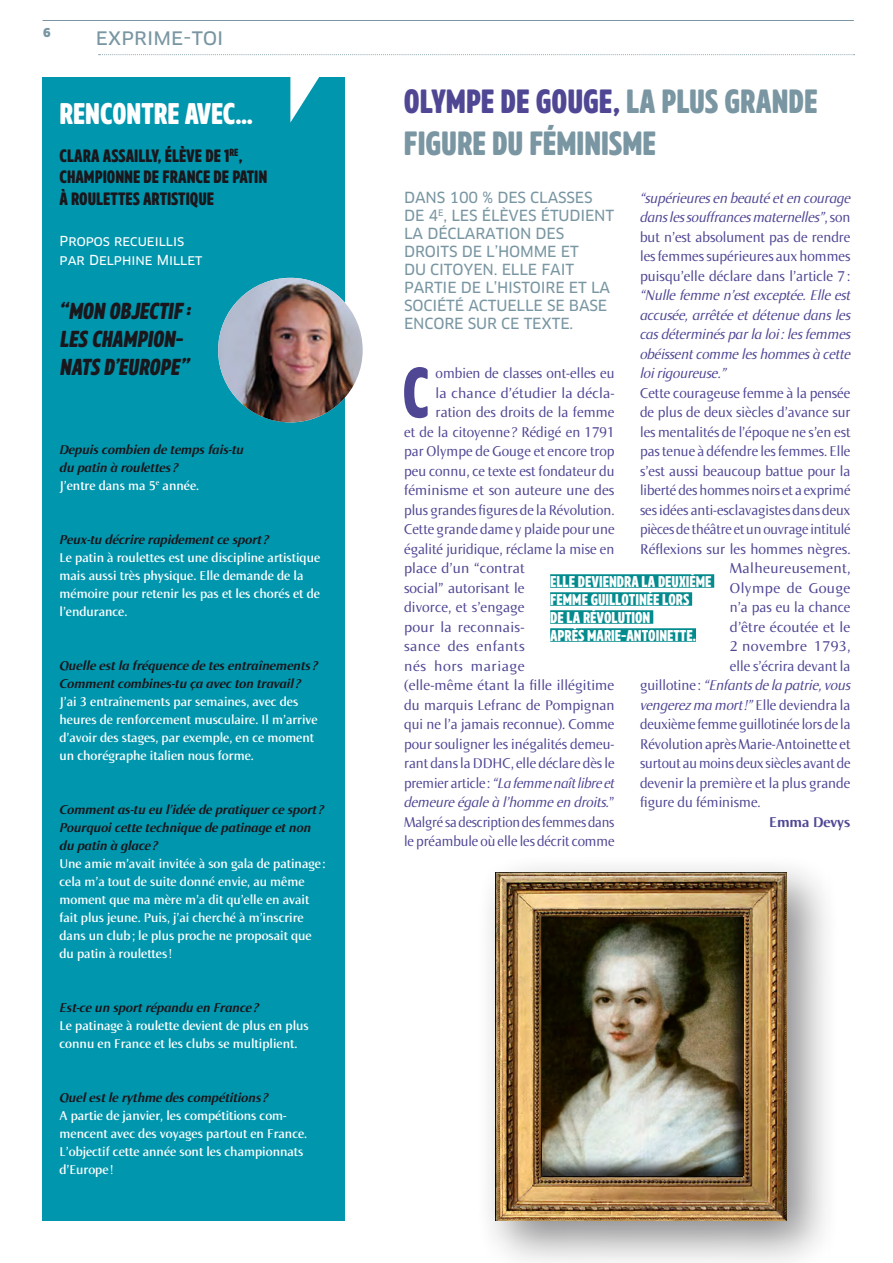
<style>
.page{position:relative;width:893px;height:1263px;background:#fff}
.page>*{position:absolute;margin:0;border:0;box-sizing:border-box;transform-origin:0 0}
.t1{font:70.95px "Timeout Sans";color:#4f4794;scale:.9 1}
.t2{font:33.75px/42px "Timeout Sans";color:#7996a2}
.t3{font:30px "Timeout Sans";color:#fff}
.t4{font:23.25px/27.9px "Timeout Sans";color:#1a171c}
.t5{font:21px "Clan News SC";color:#7996a2}
.t6{font:18px/21.6px "Timeout Sans";color:#1a171c}
.t7{font:15.75px/18px "Timeout Sans";color:#fff}
.t8{font:15px/19.5px "Norma";color:#4f4794;text-align:justify}
.t9{font:italic 15px/19.5px "Norma";color:#4f4794;text-align:justify}
.t10{font:15px/18px "Clan News SC";letter-spacing:-.01em;color:#7996a2}
.t11{font:15px "Norma";color:#4f4794;scale:1.05 1}
.t12{font:15px "Norma";letter-spacing:.02em;color:#4f4794;scale:1.05 1}
.t13{font:15px "Norma";letter-spacing:.025em;color:#4f4794;scale:1.05 1}
.t14{font:15px "Norma";color:#4f4794;scale:1.04 1}
.t15{font:15px "Norma";letter-spacing:.03em;color:#4f4794;scale:1.05 1}
.t16{font:15px "Norma";letter-spacing:.035em;color:#4f4794;scale:1.05 1}
.t17{font:700 15px "Norma";color:#4f4794}
.t18{font:600 13.5px/18px "Norma";color:#fff}
.t19{font:italic 700 13.5px/18px "Norma";color:#1a171c}
.t20{font:13.5px/19.5px "Clan News SC";color:#fff}
.t21{font:12px "Clan Black SC";color:#7996a2}
.s1{font-weight:600;font-style:normal;color:#fff}
.s2{color:#4f4794}
.s3{font-style:italic}
.s4{font-style:normal}
</style>
<div class="page">
<hr style="left:43px;top:20px;width:811px;height:1px;background:#7996a2">
<svg style="left:99px;top:54px;width:755px;height:1px"></svg>
<div style="left:43px;top:77px;width:302px;height:1143px;background:#0096ae"></div>
<svg style="left:290px;top:77px;width:30px;height:46px"></svg>
<img style="left:218px;top:278px;width:145px;height:144px;border-radius:72px">
<div style="left:474px;top:852px;width:367px;height:411px;background:#1a171c;opacity:.5"></div>
<img style="left:495px;top:873px;width:292px;height:347px">
<div style="left:530px;top:907px;width:225px;height:269px;background:#1a171c;opacity:.84"></div>
<div style="left:550px;top:574px;width:164px;height:14px;background:#048b8e"></div>
<div style="left:550px;top:592px;width:142px;height:14px;background:#048b8e"></div>
<div style="left:550px;top:610px;width:103px;height:14px;background:#048b8e"></div>
<div style="left:550px;top:628px;width:146px;height:14px;background:#048b8e"></div>
<p class="t21" style="left:43px;top:26px;width:9px">6</p>
<h3 class="t5" style="left:96px;top:26px;width:129px">exprime-toi</h3>
<h3 class="t3" style="left:60px;top:89px;width:195px">RENCONTRE AVEC…</h3>
<p class="t6" style="left:60px;top:143px;width:209px">CLARA ASSAILLY, ÉLÈVE DE 1<sup>RE</sup>,<br>CHAMPIONNE DE FRANCE DE PATIN<br>À ROULETTES ARTISTIQUE</p>
<p class="t20" style="left:60px;top:231px;width:144px">Propos recueillis par Delphine Millet</p>
<h3 class="t4" style="left:60px;top:295px;width:137px">“MON OBJECTIF:<br>LES CHAMPION-<br>NATS D’EUROPE”</h3>
<p class="t19" style="left:60px;top:440px;width:186px">Depuis combien de temps fais-tu du patin à roulettes?<br><span class="s1">J’entre dans ma 5</span><sup>e</sup> <span class="s1">année.</span></p>
<p class="t19" style="left:60px;top:530px;width:210px">Peux-tu décrire rapidement ce sport?</p>
<p class="t18" style="left:60px;top:548px;width:262px">Le patin à roulettes est une discipline artistique mais aussi très physique. Elle demande de la mémoire pour retenir les pas et les chorés et de l’endurance.</p>
<p class="t19" style="left:60px;top:656px;width:259px">Quelle est la fréquence de tes entraînements ?<br>Comment combines-tu ça avec ton travail?</p>
<p class="t18" style="left:60px;top:692px;width:260px">J’ai 3 entraînements par semaines, avec des heures de renforcement musculaire. Il m’arrive d’avoir des stages, par exemple, en ce moment un chorégraphe italien nous forme.</p>
<p class="t19" style="left:60px;top:800px;width:265px">Comment as-tu eu l’idée de pratiquer ce sport?<br>Pourquoi cette technique de patinage et non du patin à glace?</p>
<p class="t18" style="left:60px;top:854px;width:268px">Une amie m’avait invitée à son gala de patinage : cela m’a tout de suite donné envie, au même moment que ma mère m’a dit qu’elle en avait fait plus jeune. Puis, j’ai cherché à m’inscrire dans un club; le plus proche ne proposait que du patin à roulettes!</p>
<p class="t19" style="left:60px;top:998px;width:200px">Est-ce un sport répandu en France?</p>
<p class="t18" style="left:60px;top:1016px;width:251px">Le patinage à roulette devient de plus en plus connu en France et les clubs se multiplient.</p>
<p class="t19" style="left:60px;top:1088px;width:210px">Quel est le rythme des compétitions?</p>
<p class="t18" style="left:60px;top:1106px;width:249px">A partie de janvier, les compétitions com&shy;mencent avec des voyages partout en France.<br>L’objectif cette année sont les championnats d’Europe!</p>
<h2 class="t2" style="left:404px;top:77px;width:415px"><span class="s2">OLYMPE DE GOUGE,</span> LA PLUS GRANDE<br>FIGURE DU FÉMINISME</h2>
<p class="t10" style="left:404px;top:188px;width:212px">DANS 100 % DES CLASSES<br>DE 4<sup>E</sup>, LES ÉLÈVES ÉTUDIENT<br>LA DÉCLARATION DES<br>DROITS DE L’HOMME ET<br>DU CITOYEN. ELLE FAIT<br>PARTIE DE L’HISTOIRE ET LA<br>SOCIÉTÉ ACTUELLE SE BASE<br>ENCORE SUR CE TEXTE.</p>
<h1 class="t1" style="left:403px;top:335px;width:31px">C</h1>
<p class="t8" style="left:436px;top:364px;width:180px">ombien de classes ont-elles eu</p>
<p class="t8" style="left:640px;top:188px;width:212px"><span class="s3">“supérieures en beauté et en courage dans les souffrances maternelles”</span>, son but n’est absolument pas de rendre les femmes supérieures aux hommes puisqu’elle déclare dans l’article 7:</p>
<p class="t9" style="left:640px;top:286px;width:212px">“Nulle femme n’est exceptée. Elle est accusée, arrêtée et détenue dans les cas déterminés par la loi : les femmes obéissent comme les hommes à cette loi rigoureuse.”</p>
<p class="t8" style="left:640px;top:383px;width:212px">Cette courageuse femme à la pensée</p>
<p class="t8" style="left:640px;top:403px;width:212px">de plus de deux siècles d’avance sur</p>
<p class="t8" style="left:640px;top:422px;width:212px">les mentalités de l’époque ne s’en est</p>
<p class="t8" style="left:640px;top:442px;width:212px">pas tenue à défendre les femmes. Elle</p>
<p class="t8" style="left:640px;top:461px;width:212px">s’est aussi beaucoup battue pour la</p>
<p class="t8" style="left:640px;top:481px;width:212px">liberté des hommes noirs et a exprimé</p>
<p class="t8" style="left:640px;top:500px;width:212px">ses idées anti-esclavagistes dans deux</p>
<p class="t8" style="left:640px;top:520px;width:212px">pièces de théâtre et un ouvrage intitulé</p>
<p class="t8" style="left:640px;top:539px;width:212px">Réflexions sur les hommes nègres.</p>
<p class="t12" style="left:730px;top:560px;width:116px">Malheureusement,</p>
<p class="t13" style="left:730px;top:580px;width:116px">Olympe de Gouge</p>
<p class="t8" style="left:730px;top:598px;width:122px">n’a pas eu la chance</p>
<p class="t11" style="left:730px;top:619px;width:116px">d’être écoutée et le</p>
<p class="t13" style="left:730px;top:638px;width:116px">2 novembre 1793,</p>
<p class="t8" style="left:730px;top:656px;width:122px">elle s’écrira devant la</p>
<p class="t9" style="left:640px;top:676px;width:212px"><span class="s4">guillotine :</span> “Enfants de la patrie, vous</p>
<p class="t9" style="left:640px;top:695px;width:212px">vengerez ma mort!” <span class="s4">Elle deviendra la</span></p>
<p class="t8" style="left:640px;top:715px;width:212px">deuxième femme guillotinée lors de la</p>
<p class="t8" style="left:640px;top:734px;width:212px">Révolution après Marie-Antoinette et</p>
<p class="t8" style="left:640px;top:754px;width:212px">surtout au moins deux siècles avant de</p>
<p class="t8" style="left:640px;top:773px;width:212px">devenir la première et la plus grande</p>
<p class="t8" style="left:640px;top:793px;width:122px">figure du féminisme.</p>
<p class="t17" style="left:769px;top:814px;width:83px">Emma Devys</p>
<p class="t11" style="left:436px;top:385px;width:172px">la chance d’étudier la décla-</p>
<p class="t8" style="left:436px;top:403px;width:180px">ration des droits de la femme</p>
<p class="t8" style="left:404px;top:422px;width:212px">et de la citoyenne ? Rédigé en 1791</p>
<p class="t8" style="left:404px;top:442px;width:212px">par Olympe de Gouge et encore trop</p>
<p class="t8" style="left:404px;top:461px;width:212px">peu connu, ce texte est fondateur du</p>
<p class="t8" style="left:404px;top:481px;width:212px">féminisme et son auteure une des</p>
<p class="t8" style="left:404px;top:500px;width:212px">plus grandes figures de la Révolution.</p>
<p class="t8" style="left:404px;top:520px;width:212px">Cette grande dame y plaide pour une</p>
<p class="t8" style="left:404px;top:539px;width:212px">égalité juridique, réclame la mise en</p>
<p class="t14" style="left:404px;top:560px;width:117px">place d’un “contrat</p>
<p class="t8" style="left:404px;top:578px;width:122px">social” autorisant le</p>
<p class="t8" style="left:404px;top:598px;width:122px">divorce, et s’engage</p>
<p class="t12" style="left:404px;top:619px;width:116px">pour la reconnais-</p>
<p class="t15" style="left:404px;top:638px;width:116px">sance des enfants</p>
<p class="t16" style="left:404px;top:658px;width:116px">nés hors mariage</p>
<p class="t8" style="left:404px;top:676px;width:212px">(elle-même étant la fille illégitime</p>
<p class="t8" style="left:404px;top:695px;width:212px">du marquis Lefranc de Pompignan</p>
<p class="t8" style="left:404px;top:715px;width:212px">qui ne l’a jamais reconnue). Comme</p>
<p class="t8" style="left:404px;top:734px;width:212px">pour souligner les inégalités demeu-</p>
<p class="t8" style="left:404px;top:754px;width:212px">rant dans la DDHC, elle déclare dès le</p>
<p class="t9" style="left:404px;top:773px;width:212px"><span class="s4">premier article :</span> “La femme naît libre et</p>
<p class="t9" style="left:404px;top:793px;width:212px">demeure égale à l’homme en droits.<span class="s4">”</span></p>
<p class="t8" style="left:404px;top:812px;width:212px">Malgré sa description des femmes dans</p>
<p class="t8" style="left:404px;top:832px;width:212px">le préambule où elle les décrit comme</p>
<p class="t7" style="left:550px;top:571px;width:163px">ELLE DEVIENDRA LA DEUXIÈME<br>FEMME GUILLOTINÉE LORS<br>DE LA RÉVOLUTION<br>APRÈS MARIE-ANTOINETTE.</p>
</div>
